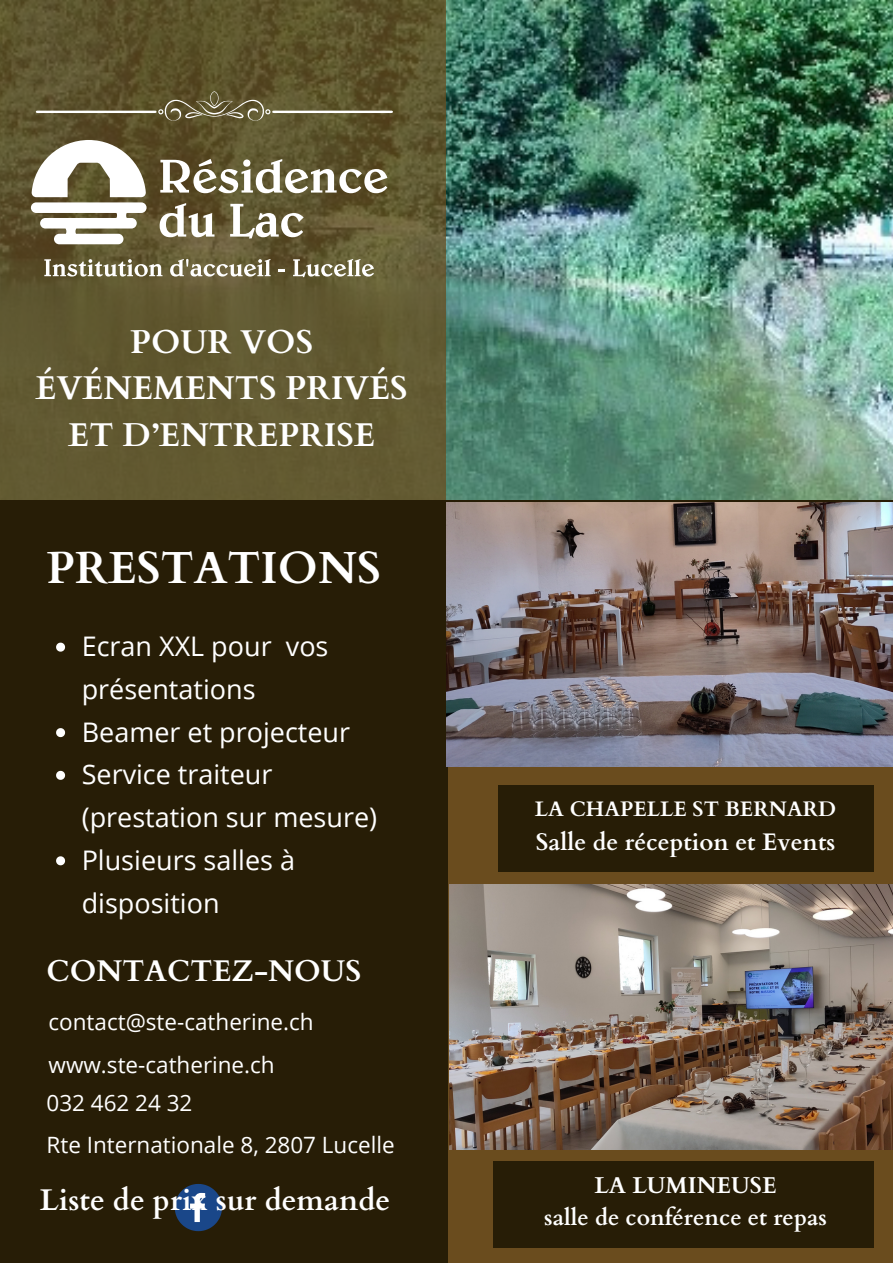
<style>
.page{position:relative;width:893px;height:1264px;background:#fff}
.page>*{position:absolute;margin:0;border:0;box-sizing:border-box;transform-origin:0 0}
.t1{font:700 45px "Cardo";color:#fff}
.t2{font:700 33px/46px "Cardo";color:#fff;text-align:center}
.t3{font:700 30px "Cardo";color:#fff}
.t4{font:27px/42.8px "Open Sans";color:#fff}
.t5{font:700 24px "Cardo";color:#fff}
.t6{font:700 22.95px "Cardo";color:#fff}
.t7{font:22.5px "Open Sans";color:#fff}
.t8{font:700 21px "Cardo";color:#fff}
</style>
<div class="page">
<div style="left:0;top:0;width:892px;height:1262px;background:#271d06"></div>
<img style="left:446px;top:0;width:446px;height:499px">
<svg style="left:0;top:0;width:446px;height:499px;background:#5f572f"></svg>
<svg style="left:36px;top:91px;width:356px;height:29px;background:#6c633f"></svg>
<div style="left:448px;top:502px;width:444px;height:760px;background:#6a4c1e"></div>
<img style="left:446px;top:502px;width:446px;height:264px">
<img style="left:449px;top:884px;width:443px;height:265px">
<div style="left:498px;top:785px;width:375px;height:86px;background:#271d06"></div>
<div style="left:493px;top:1161px;width:380px;height:86px;background:#271d06"></div>
<svg style="left:160px;top:159px;width:227px;height:34px;background:#979178"></svg>
<svg style="left:160px;top:203px;width:54px;height:34px;background:#9f9780"></svg>
<svg style="left:230px;top:204px;width:73px;height:34px;background:#969177"></svg>
<svg style="left:31px;top:140px;width:115px;height:104px;background:#b9b4a4"></svg>
<svg style="left:44px;top:259px;width:118px;height:17px;background:#98937a"></svg>
<svg style="left:170px;top:259px;width:100px;height:17px;background:#9d977e"></svg>
<svg style="left:278px;top:269px;width:7px;height:2px"></svg>
<svg style="left:293px;top:259px;width:81px;height:18px"></svg>
<svg style="left:175px;top:1184px;width:47px;height:47px"></svg>
<svg style="left:56px;top:642px;width:9px;height:9px"></svg>
<svg style="left:56px;top:728px;width:9px;height:9px"></svg>
<svg style="left:56px;top:770px;width:9px;height:9px"></svg>
<svg style="left:56px;top:856px;width:9px;height:9px"></svg>
<p class="t2" style="left:36px;top:320px;width:373px">POUR VOS<br>ÉVÉNEMENTS PRIVÉS<br>ET D’ENTREPRISE</p>
<p class="t1" style="left:47px;top:538px;width:336px">PRESTATIONS</p>
<p class="t4" style="left:82px;top:624px;width:248px">Ecran XXL pour vos présentations</p>
<p class="t4" style="left:82px;top:709px;width:270px">Beamer et projecteur</p>
<p class="t4" style="left:82px;top:752px;width:297px">Service traiteur (prestation sur mesure)</p>
<p class="t4" style="left:82px;top:838px;width:215px">Plusieurs salles à disposition</p>
<p class="t3" style="left:47px;top:950px;width:316px">CONTACTEZ-NOUS</p>
<p class="t7" style="left:49px;top:1006px;width:267px">contact@ste-catherine.ch</p>
<p class="t7" style="left:49px;top:1049px;width:228px">www.ste-catherine.ch</p>
<p class="t7" style="left:47px;top:1086px;width:147px">032 462 24 32</p>
<p class="t7" style="left:47px;top:1129px;width:349px">Rte Internationale 8, 2807 Lucelle</p>
<p class="t3" style="left:40px;top:1180px;width:352px">Liste de prix sur demande</p>
<p class="t8" style="left:535px;top:795px;width:303px">LA CHAPELLE ST BERNARD</p>
<p class="t5" style="left:536px;top:826px;width:301px">Salle de réception et Events</p>
<p class="t6" style="left:594px;top:1170px;width:184px">LA LUMINEUSE</p>
<p class="t6" style="left:544px;top:1201px;width:284px">salle de conférence et repas</p>
</div>
